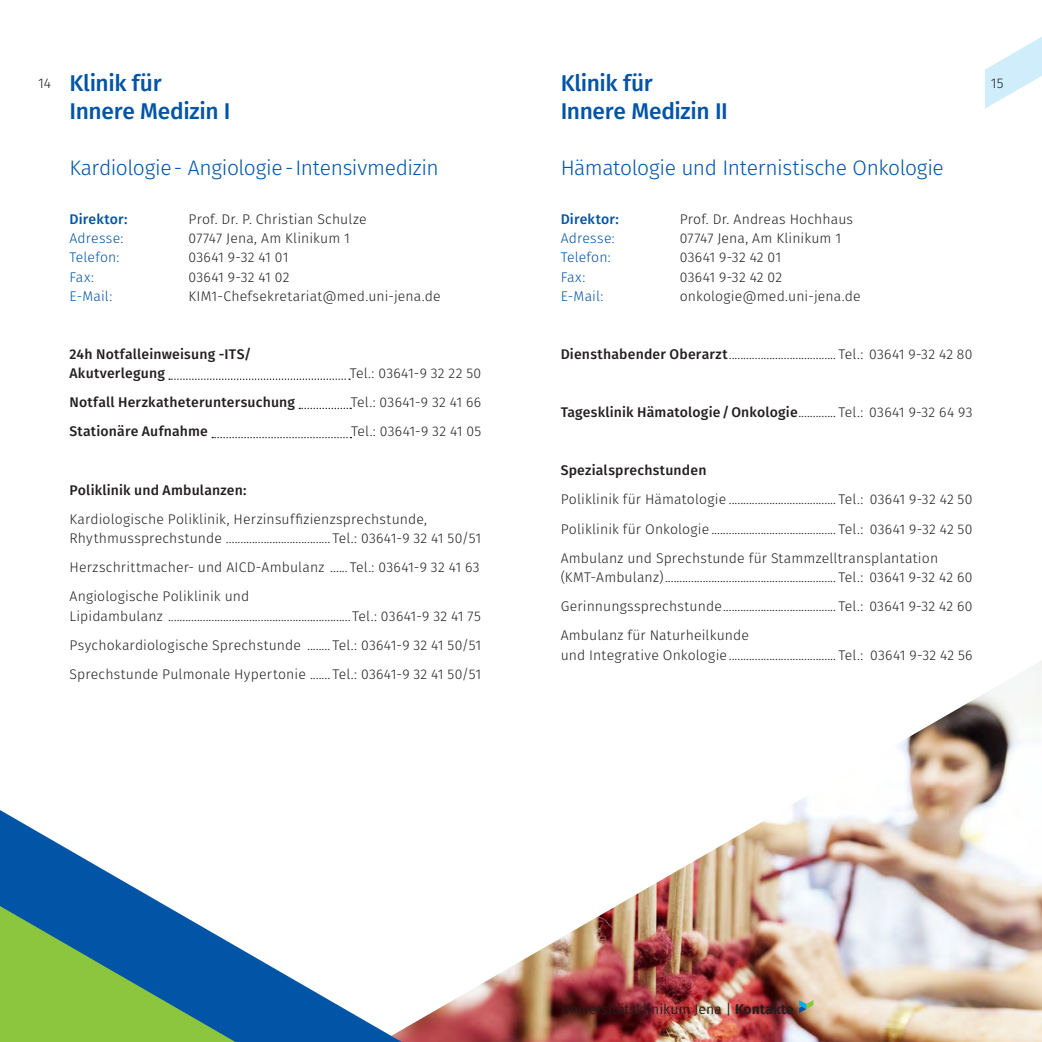
<style>
.page{position:relative;width:1042px;height:1042px;background:#fff}
.page>*{position:absolute;margin:0;border:0;box-sizing:border-box;transform-origin:0 0}
.t1{font:500 22.75px/28px "Fira Sans";letter-spacing:-.015em;color:#0154a6}
.t2{font:300 21px "Fira Sans";letter-spacing:-.02em;color:#0154a6}
.t3{font:300 14px/19.2px "Fira Sans";letter-spacing:.015em;color:#231f20}
.t4{font:500 14px/19.2px "Fira Sans";letter-spacing:.015em;color:#231f20}
.t5{font:300 14px "Fira Sans";letter-spacing:.015em;color:#0154a6}
.t6{font:14px "Fira Sans";color:#231f20}
.t7{font:500 14px "Fira Sans";letter-spacing:.015em;color:#0154a6}
.s1{font-weight:500}
.s2{font-weight:300}
.s3{font-weight:700}
</style>
<div class="page">
<img style="left:402px;top:661px;width:640px;height:381px">
<svg style="left:169px;top:378px;width:181px;height:2px"></svg>
<svg style="left:299px;top:408px;width:52px;height:1px"></svg>
<svg style="left:212px;top:437px;width:139px;height:1px"></svg>
<svg style="left:0;top:810px;width:402px;height:232px"></svg>
<svg style="left:0;top:906px;width:235px;height:136px"></svg>
<svg style="left:985px;top:37px;width:57px;height:72px"></svg>
<svg style="left:799px;top:1000px;width:14px;height:13px"></svg>
<h1 class="t1" style="left:69px;top:68px;width:162px">Klinik für<br>Innere Medizin I</h1>
<h2 class="t2" style="left:69px;top:153px;width:371px">Kardiologie- Angiologie- Intensivmedizin</h2>
<p class="t7" style="left:69px;top:208px;width:60px">Direktor:</p>
<p class="t3" style="left:189px;top:209px;width:180px">Prof. Dr. P. Christian Schulze</p>
<p class="t5" style="left:69px;top:228px;width:56px">Adresse:</p>
<p class="t3" style="left:189px;top:228px;width:163px">07747 Jena, Am Klinikum 1</p>
<p class="t5" style="left:69px;top:247px;width:51px">Telefon:</p>
<p class="t3" style="left:189px;top:248px;width:102px">03641 9-32 41 01</p>
<p class="t5" style="left:69px;top:267px;width:26px">Fax:</p>
<p class="t3" style="left:189px;top:267px;width:102px">03641 9-32 41 02</p>
<p class="t5" style="left:69px;top:286px;width:44px">E-Mail:</p>
<p class="t3" style="left:189px;top:286px;width:254px">KIM1-Chefsekretariat@med.uni-jena.de</p>
<h1 class="t1" style="left:561px;top:68px;width:169px">Klinik für<br>Innere Medizin II</h1>
<h2 class="t2" style="left:561px;top:153px;width:385px">Hämatologie und Internistische Onkologie</h2>
<p class="t7" style="left:561px;top:208px;width:60px">Direktor:</p>
<p class="t3" style="left:680px;top:209px;width:175px">Prof. Dr. Andreas Hochhaus</p>
<p class="t5" style="left:561px;top:228px;width:56px">Adresse:</p>
<p class="t3" style="left:680px;top:228px;width:163px">07747 Jena, Am Klinikum 1</p>
<p class="t5" style="left:561px;top:247px;width:51px">Telefon:</p>
<p class="t3" style="left:680px;top:248px;width:103px">03641 9-32 42 01</p>
<p class="t5" style="left:561px;top:267px;width:26px">Fax:</p>
<p class="t3" style="left:680px;top:267px;width:104px">03641 9-32 42 02</p>
<p class="t5" style="left:561px;top:286px;width:44px">E-Mail:</p>
<p class="t3" style="left:680px;top:286px;width:182px">onkologie@med.uni-jena.de</p>
<p class="t3" style="left:38px;top:73px;width:15px">14</p>
<p class="t3" style="left:991px;top:73px;width:14px">15</p>
<p class="t4" style="left:69px;top:343px;width:183px">24h Notfalleinweisung -ITS/<br>Akutverlegung</p>
<p class="t3" style="left:350px;top:363px;width:133px">Tel.: 03641-9 32 22 50</p>
<p class="t4" style="left:69px;top:392px;width:227px">Notfall Herzkatheteruntersuchung</p>
<p class="t3" style="left:351px;top:392px;width:132px">Tel.: 03641-9 32 41 66</p>
<p class="t4" style="left:69px;top:421px;width:140px">Stationäre Aufnahme</p>
<p class="t3" style="left:351px;top:422px;width:132px">Tel.: 03641-9 32 41 05</p>
<p class="t4" style="left:69px;top:479px;width:179px">Poliklinik und Ambulanzen:</p>
<p class="t3" style="left:69px;top:509px;width:359px">Kardiologische Poliklinik, Herzinsuffizienzsprechstunde,<br>Rhythmussprechstunde ....................................</p>
<p class="t3" style="left:332px;top:528px;width:150px">Tel.: 03641-9 32 41 50/51</p>
<p class="t3" style="left:69px;top:557px;width:263px">Herzschrittmacher- und AICD-Ambulanz .......</p>
<p class="t3" style="left:350px;top:557px;width:131px">Tel.: 03641-9 32 41 63</p>
<p class="t3" style="left:69px;top:587px;width:181px">Angiologische Poliklinik und<br>Lipidambulanz ................................................................</p>
<p class="t3" style="left:352px;top:606px;width:130px">Tel.: 03641-9 32 41 75</p>
<p class="t3" style="left:69px;top:635px;width:240px">Psychokardiologische Sprechstunde .........</p>
<p class="t3" style="left:332px;top:635px;width:150px">Tel.: 03641-9 32 41 50/51</p>
<p class="t3" style="left:69px;top:664px;width:244px">Sprechstunde Pulmonale Hypertonie ........</p>
<p class="t3" style="left:332px;top:664px;width:150px">Tel.: 03641-9 32 41 50/51</p>
<p class="t3" style="left:561px;top:344px;width:171px"><span class="s1">Diensthabender Oberarzt</span>......................................</p>
<p class="t3" style="left:838px;top:344px;width:135px">Tel.: 03641 9-32 42 80</p>
<p class="t4" style="left:561px;top:402px;width:242px">Tagesklinik Hämatologie/Onkologie<span class="s2">..............</span></p>
<p class="t3" style="left:838px;top:402px;width:135px">Tel.: 03641 9-32 64 93</p>
<p class="t4" style="left:561px;top:460px;width:147px">Spezialsprechstunden</p>
<p class="t3" style="left:561px;top:490px;width:170px">Poliklinik für Hämatologie......................................</p>
<p class="t3" style="left:838px;top:490px;width:135px">Tel.: 03641 9-32 42 50</p>
<p class="t3" style="left:561px;top:519px;width:153px">Poliklinik für Onkologie............................................</p>
<p class="t3" style="left:561px;top:514px;width:413px;line-height:29.2px;text-indent:278px">Tel.: 03641 9-32 42 50<br>Ambulanz und Sprechstunde für Stammzelltransplantation</p>
<p class="t3" style="left:561px;top:567px;width:109px">(KMT-Ambulanz)............................................................</p>
<p class="t3" style="left:838px;top:567px;width:135px">Tel.: 03641 9-32 42 60</p>
<p class="t3" style="left:561px;top:597px;width:165px">Gerinnungssprechstunde........................................</p>
<p class="t3" style="left:838px;top:597px;width:135px">Tel.: 03641 9-32 42 60</p>
<p class="t3" style="left:561px;top:626px;width:190px">Ambulanz für Naturheilkunde und Integrative Onkologie......................................</p>
<p class="t3" style="left:838px;top:645px;width:135px">Tel.: 03641 9-32 42 56</p>
<p class="t6" style="left:561px;top:998px;width:235px">Universitätsklinikum Jena | <span class="s3">Kontakte</span></p>
</div>
